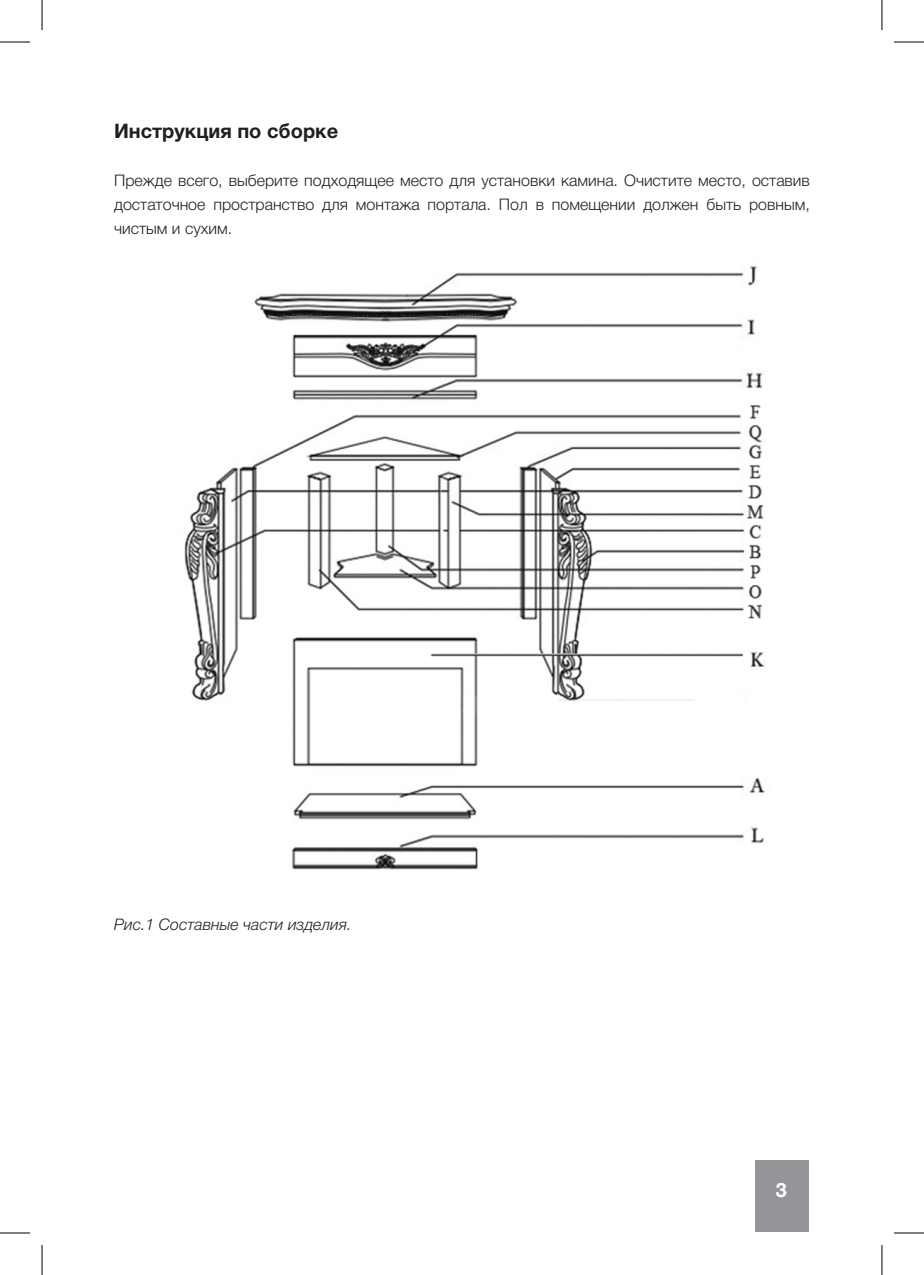
<style>
.page{position:relative;width:924px;height:1275px;background:#fff}
.page>*{position:absolute;margin:0;border:0;box-sizing:border-box;transform-origin:0 0}
.t1{font:700 20px "Helvetica Neue LTCYR";color:#231f20}
.t2{font:700 20px "Helvetica Neue LTCYR";color:#fff}
.t3{font:300 16px/24px "Helvetica Neue LTCYR";color:#231f20;text-align:justify}
.t4{font:italic 300 16px "Helvetica Neue LTCYR";color:#231f20}
</style>
<div class="page">
<div style="left:754px;top:1161px;width:54px;height:71px;background:#939598"></div>
<img style="left:184px;top:266px;width:581px;height:604px">
<hr style="left:0;top:42px;width:30px;height:1px;background:#000">
<hr style="left:893px;top:42px;width:30px;height:1px;background:#000">
<hr style="left:0;top:1232px;width:30px;height:1px;background:#000">
<hr style="left:893px;top:1232px;width:30px;height:1px;background:#000">
<hr style="left:42px;top:0;width:1px;height:30px;background:#000">
<hr style="left:42px;top:1245px;width:1px;height:30px;background:#000">
<hr style="left:881px;top:0;width:1px;height:30px;background:#000">
<hr style="left:881px;top:1245px;width:1px;height:30px;background:#000">
<p class="t1" style="left:114px;top:119px;width:225px">Инструкция по сборке</p>
<p class="t3" style="left:114px;top:168px;width:697px">Прежде всего, выберите подходящее место для установки камина. Очистите место, оставив достаточное пространство для монтажа портала. Пол в помещении должен быть ровным, чистым и сухим.</p>
<p class="t4" style="left:114px;top:915px;width:239px">Рис.1 Составные части изделия.</p>
<p class="t2" style="left:775px;top:1178px;width:13px">3</p>
</div>
